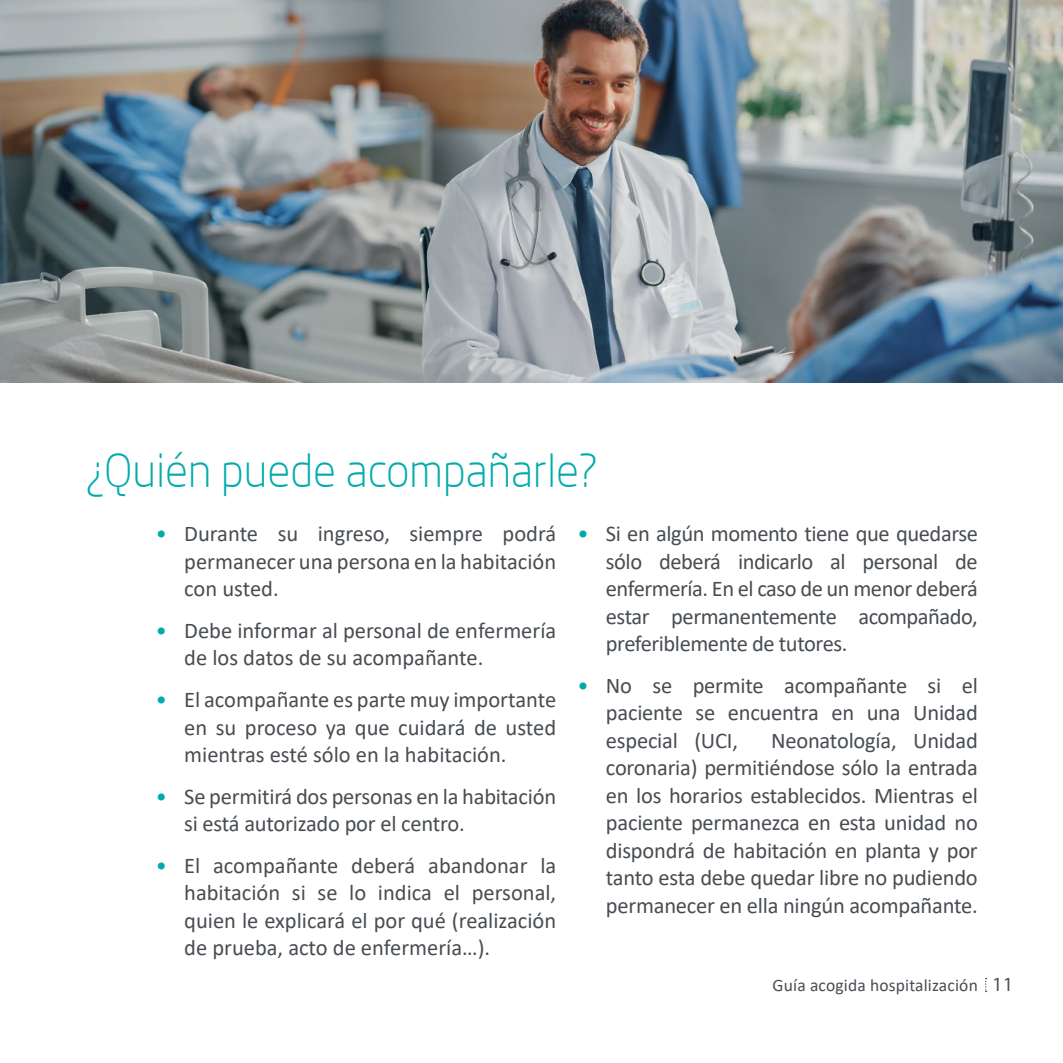
<style>
.page{position:relative;width:1063px;height:1063px;background:#fff}
.page>*{position:absolute;margin:0;border:0;box-sizing:border-box;transform-origin:0 0}
.t1{font:300 45px "Neo Sans";color:#00abaa}
.t2{font:22.5px/27.5px "Calibri";letter-spacing:-.01em;color:#484d52;text-align:justify}
.t3{font:17.5px "Calibri";letter-spacing:.01em;color:#484d52}
.s1{color:#00abaa}
.s2{font-family:"Neo Sans"}
</style>
<div class="page">
<svg style="left:985px;top:978px;width:2px;height:14px"></svg>
<img style="left:0;top:0;width:1063px;height:383px">
<h1 class="t1" style="left:85px;top:444px;width:515px">¿Quién puede acompañarle?</h1>
<p class="t2" style="left:184px;top:520px;width:374px;text-indent:-28px"><span class="s1">•</span> Durante su ingreso, siempre podrá permanecer una persona en la habitación con usted.</p>
<p class="t2" style="left:184px;top:616px;width:374px;text-indent:-28px"><span class="s1">•</span> Debe informar al personal de enfermería de los datos de su acompañante.</p>
<p class="t2" style="left:184px;top:685px;width:374px;text-indent:-28px"><span class="s1">•</span> El acompañante es parte muy importante en su proceso ya que cuidará de usted mientras esté sólo en la habitación.</p>
<p class="t2" style="left:184px;top:782px;width:373px;text-indent:-28px"><span class="s1">•</span> Se permitirá dos personas en la habitación si está autorizado por el centro.</p>
<p class="t2" style="left:184px;top:851px;width:374px;text-indent:-28px"><span class="s1">•</span> El acompañante deberá abandonar la habitación si se lo indica el personal, quien le explicará el por qué (realización de prueba, acto de enfermería…).</p>
<p class="t2" style="left:606px;top:519px;width:374px;text-indent:-28px"><span class="s1">•</span> Si en algún momento tiene que quedarse sólo deberá indicarlo al personal de enfermería. En el caso de un menor deberá estar permanentemente acompañado, preferiblemente de tutores.</p>
<p class="t2" style="left:606px;top:671px;width:374px;text-indent:-28px"><span class="s1">•</span> No se permite acompañante si el paciente se encuentra en una Unidad especial (UCI,</p>
<p class="t2" style="left:606px;top:726px;width:373px;text-indent:165px">Neonatología, Unidad coronaria) permitiéndose sólo la entrada en los horarios establecidos. Mientras el paciente permanezca en esta unidad no dispondrá de habitación en planta y por tanto esta debe quedar libre no pudiendo permanecer en ella ningún acompañante.</p>
<p class="t3" style="left:773px;top:973px;width:242px">Guía acogida hospitalización <span class="s2">11</span></p>
</div>
